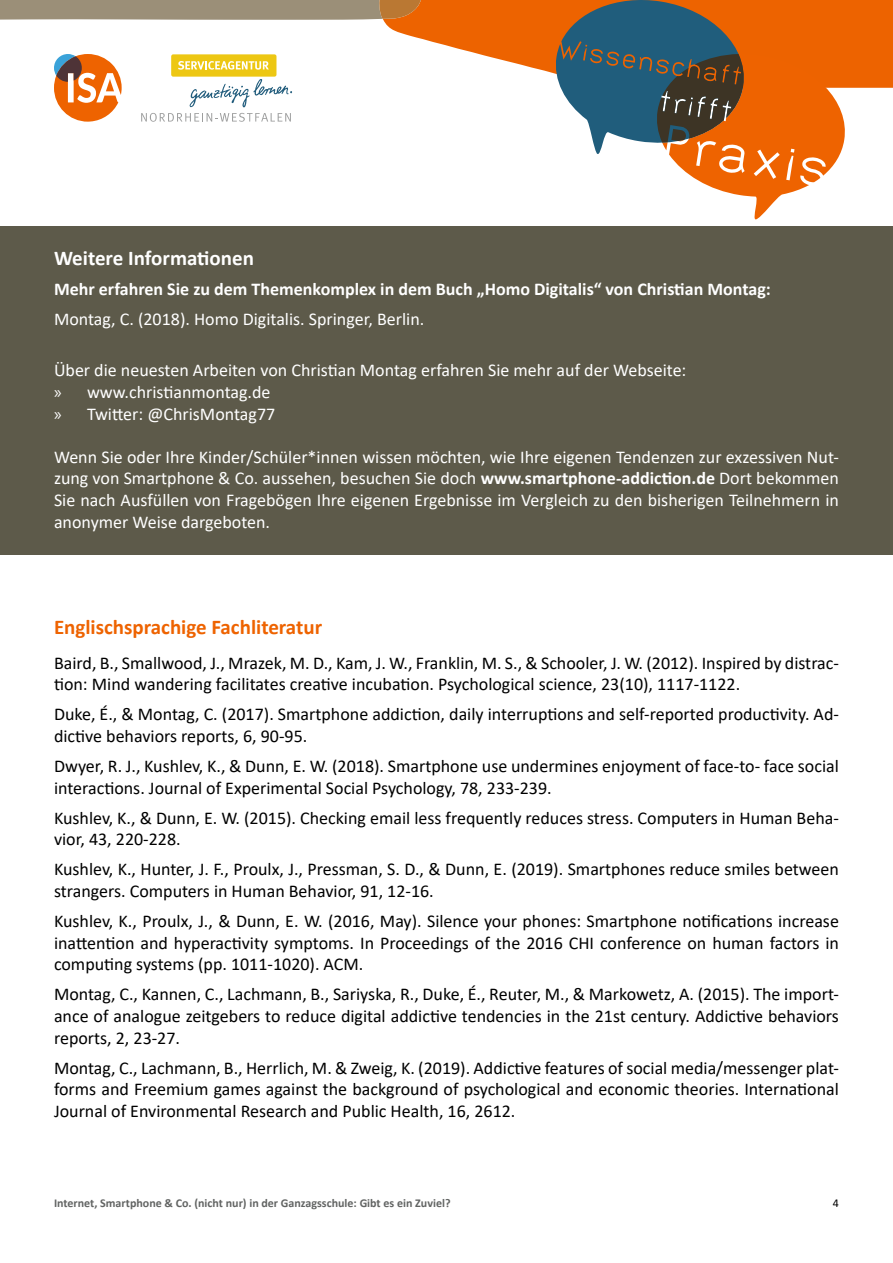
<style>
.page{position:relative;width:893px;height:1263px;background:#fff}
.page>*{position:absolute;margin:0;border:0;box-sizing:border-box;transform-origin:0 0}
.t1{font:700 21px "Calibri";color:#ee6300}
.t2{font:700 21px "Calibri";color:#fff}
.t3{font:18px/21.6px "Calibri";color:#000}
.t4{font:18px/21.6px "Calibri";color:#fff}
.t5{font:700 18px "Calibri";color:#fff}
.t6{font:700 12px "Calibri";color:#626463}
.t7{font:12px "Calibri";color:#000}
.s1{font-family:"Myriad Pro"}
.s2{font-weight:700}
</style>
<div class="page">
<div style="left:0;top:226px;width:893px;height:329px;background:#5d5a4a"></div>
<svg style="left:0;top:0;width:893px;height:219px"></svg>
<p class="t2" style="left:54px;top:243px;width:201px">Weitere Informationen</p>
<p class="t5" style="left:54px;top:276px;width:718px">Mehr erfahren Sie zu dem Themenkomplex in dem Buch „Homo Digitalis“ von Christian Montag:</p>
<p class="t4" style="left:54px;top:307px;width:372px">Montag, C. (2018). Homo Digitalis. Springer, Berlin.</p>
<p class="t4" style="left:54px;top:359px;width:634px">Über die neuesten Arbeiten von Christian Montag erfahren Sie mehr auf der Webseite: <span class="s1">»</span> www.christianmontag.de<br><span class="s1">»</span> Twitter: @ChrisMontag77</p>
<p class="t4" style="left:54px;top:446px;width:786px;text-align:justify">Wenn Sie oder Ihre Kinder/Schüler*innen wissen möchten, wie Ihre eigenen Tendenzen zur exzessiven Nut&shy;zung von Smartphone &amp; Co. aussehen, besuchen Sie doch <span class="s2">www.smartphone-addiction.de</span> Dort bekommen Sie nach Ausfüllen von Fragebögen Ihre eigenen Ergebnisse im Vergleich zu den bisherigen Teilnehmern in anonymer Weise dargeboten.</p>
<p class="t1" style="left:54px;top:612px;width:270px">Englischsprachige Fachliteratur</p>
<p class="t3" style="left:54px;top:651px;width:786px">Baird, B., Smallwood, J., Mrazek, M. D., Kam, J. W., Franklin, M. S., &amp; Schooler, J. W. (2012). Inspired by distrac&shy;tion: Mind wandering facilitates creative incubation. Psychological science, 23(10), 1117-1122.</p>
<p class="t3" style="left:54px;top:703px;width:786px">Duke, É., &amp; Montag, C. (2017). Smartphone addiction, daily interruptions and self-reported productivity. Ad&shy;dictive behaviors reports, 6, 90-95.</p>
<p class="t3" style="left:54px;top:755px;width:786px">Dwyer, R. J., Kushlev, K., &amp; Dunn, E. W. (2018). Smartphone use undermines enjoyment of face-to- face social interactions. Journal of Experimental Social Psychology, 78, 233-239.</p>
<p class="t3" style="left:54px;top:806px;width:786px">Kushlev, K., &amp; Dunn, E. W. (2015). Checking email less frequently reduces stress. Computers in Human Beha&shy;vior, 43, 220-228.</p>
<p class="t3" style="left:54px;top:858px;width:786px">Kushlev, K., Hunter, J. F., Proulx, J., Pressman, S. D., &amp; Dunn, E. (2019). Smartphones reduce smiles between strangers. Computers in Human Behavior, 91, 12-16.</p>
<p class="t3" style="left:54px;top:910px;width:786px;text-align:justify">Kushlev, K., Proulx, J., &amp; Dunn, E. W. (2016, May). Silence your phones: Smartphone notifications increase inattention and hyperactivity symptoms. In Proceedings of the 2016 CHI conference on human factors in computing systems (pp. 1011-1020). ACM.</p>
<p class="t3" style="left:54px;top:983px;width:786px;text-align:justify">Montag, C., Kannen, C., Lachmann, B., Sariyska, R., Duke, É., Reuter, M., &amp; Markowetz, A. (2015). The import&shy;ance of analogue zeitgebers to reduce digital addictive tendencies in the 21st century. Addictive behaviors reports, 2, 23-27.</p>
<p class="t3" style="left:54px;top:1056px;width:786px;text-align:justify">Montag, C., Lachmann, B., Herrlich, M. &amp; Zweig, K. (2019). Addictive features of social media/messenger plat&shy;forms and Freemium games against the background of psychological and economic theories. International Journal of Environmental Research and Public Health, 16, 2612.</p>
<p class="t6" style="left:54px;top:1195px;width:398px">Internet, Smartphone &amp; Co. (nicht nur) in der Ganzagsschule: Gibt es ein Zuviel?</p>
<p class="t7" style="left:833px;top:1195px;width:8px">4</p>
</div>
